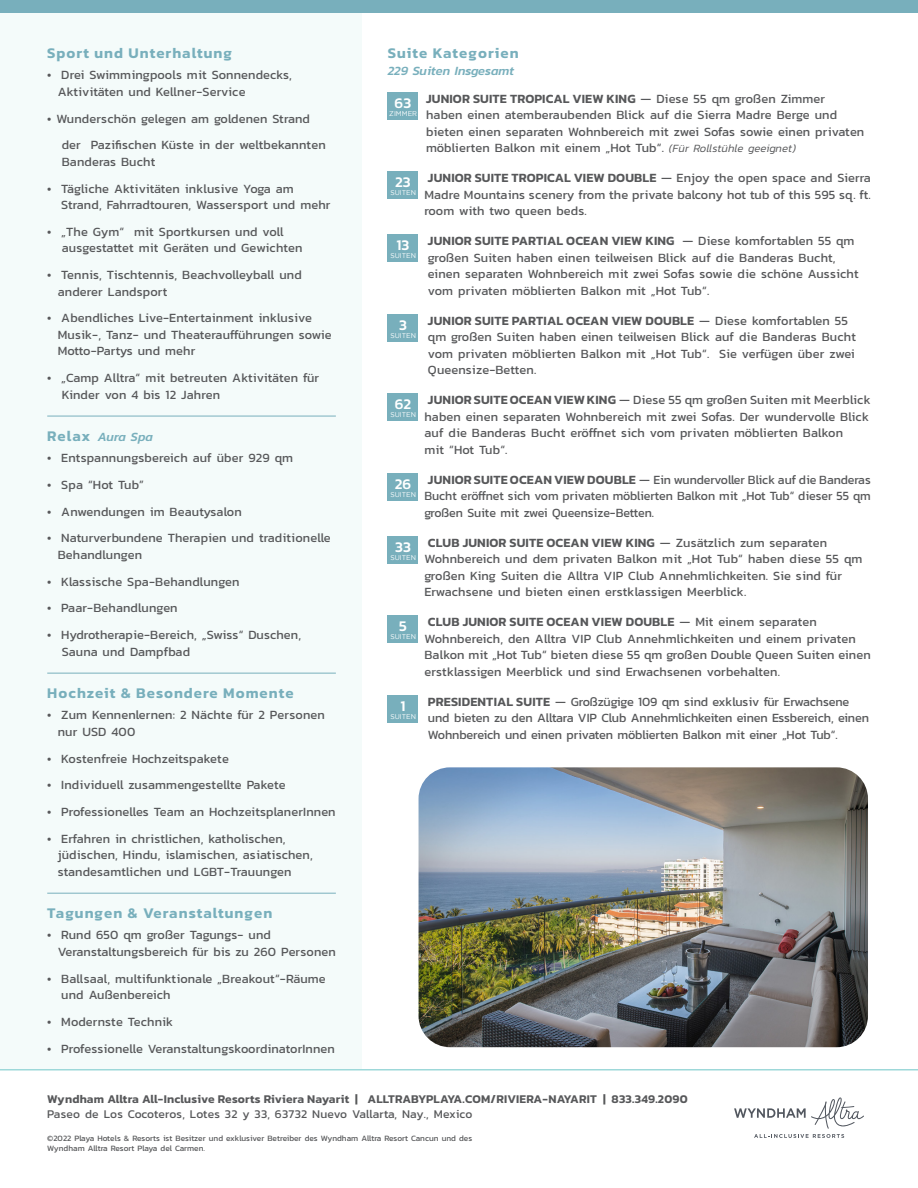
<style>
.page{position:relative;width:918px;height:1188px;background:#fff}
.page>*{position:absolute;margin:0;border:0;box-sizing:border-box;transform-origin:0 0}
.Sub_Rule_Above{font:600 15px "Kanit";letter-spacing:.07em;color:#78afbc}
.Subheads{font:600 15px "Kanit";letter-spacing:.07em;color:#78afbc}
.Number{font:500 15px "Kanit";letter-spacing:.01em;color:#fff}
.Suite_Cat{font:12.75px/16.5px "Kanit";letter-spacing:.01em;color:#57585a}
.List{font:12.75px/16.5px "Kanit";letter-spacing:.01em;color:#57585a}
.Suite_Cat-2{font:12.75px/16.5px "Kanit";letter-spacing:-.01em;color:#57585a}
.Italics{font:italic 500 12.75px "Kanit";color:#78afbc}
.Sub_Rule_Above-2{font:italic 500 12.75px "Kanit";letter-spacing:.01em;color:#78afbc}
.List-2{font:600 12px/15px "Kanit";letter-spacing:.02em;color:#57585a}
.t1{font:8.25px "Kanit";color:#57585a}
.Rooms_or_Suites{font:6.9px "Gotham";color:#fff}
.s1{font-weight:600;font-style:normal;font-size:15px}
.s2{font-weight:600}
.s3{font-weight:300;font-style:italic;font-size:11.25px}
.s4{font-weight:400}
</style>
<div class="page">
<div style="left:0;top:0;width:362px;height:1070px;background:#f4fbfa"></div>
<div style="left:388px;top:92px;width:30px;height:27px;background:#78afbc"></div>
<div style="left:388px;top:171px;width:30px;height:28px;background:#78afbc"></div>
<div style="left:388px;top:234px;width:30px;height:28px;background:#78afbc"></div>
<div style="left:388px;top:314px;width:30px;height:27px;background:#78afbc"></div>
<div style="left:388px;top:393px;width:30px;height:28px;background:#78afbc"></div>
<div style="left:388px;top:473px;width:30px;height:27px;background:#78afbc"></div>
<div style="left:388px;top:536px;width:30px;height:27px;background:#78afbc"></div>
<div style="left:388px;top:615px;width:30px;height:28px;background:#78afbc"></div>
<div style="left:388px;top:695px;width:30px;height:27px;background:#78afbc"></div>
<hr style="left:47px;top:416px;width:289px;height:1px;background:#78afbc">
<hr style="left:47px;top:673px;width:289px;height:1px;background:#78afbc">
<hr style="left:47px;top:893px;width:289px;height:1px;background:#78afbc">
<hr style="left:0;top:1069px;width:918px;height:2px;background:#9dd8d9">
<div style="left:0;top:0;width:918px;height:13px;background:#78afbc"></div>
<svg style="left:734px;top:1097px;width:130px;height:41px"></svg>
<img style="left:420px;top:769px;width:447px;height:277px">
<div style="left:416px;top:765px;width:455px;height:285px;border:3px solid #fff;border-radius:33px"></div>
<p class="Subheads" style="left:47px;top:42px;width:186px">Sport und Unterhaltung</p>
<p class="List" style="left:58px;top:67px;width:236px;text-indent:-11px">• Drei Swimmingpools mit Sonnendecks,<br>Aktivitäten und Kellner-Service</p>
<p class="List" style="left:47px;top:110px;width:264px">• Wunderschön gelegen am goldenen Strand</p>
<p class="List" style="left:62px;top:137px;width:265px">der Pazifischen Küste in der weltbekannten<br>Banderas Bucht</p>
<p class="List" style="left:61px;top:180px;width:271px;text-indent:-14px">• Tägliche Aktivitäten inklusive Yoga am<br>Strand, Fahrradtouren, Wassersport und mehr</p>
<p class="List" style="left:62px;top:223px;width:242px;text-indent:-15px">• „The Gym“ mit Sportkursen und voll ausgestattet mit Geräten und Gewichten</p>
<p class="List" style="left:58px;top:266px;width:246px;text-indent:-11px">• Tennis, Tischtennis, Beachvolleyball und anderer Landsport</p>
<p class="List" style="left:58px;top:310px;width:276px;text-indent:-11px">• Abendliches Live-Entertainment inklusive<br>Musik-, Tanz- und Theateraufführungen sowie<br>Motto-Partys und mehr</p>
<p class="List" style="left:62px;top:369px;width:259px;text-indent:-15px">• „Camp Alltra“ mit betreuten Aktivitäten für<br>Kinder von 4 bis 12 Jahren</p>
<p class="Sub_Rule_Above-2" style="left:47px;top:428px;width:107px"><span class="s1">Relax</span> Aura Spa</p>
<p class="List" style="left:47px;top:449px;width:247px">• Entspannungsbereich auf über 929 qm</p>
<p class="List" style="left:47px;top:476px;width:98px">• Spa “Hot Tub”</p>
<p class="List" style="left:47px;top:503px;width:196px">• Anwendungen im Beautysalon</p>
<p class="List" style="left:58px;top:530px;width:274px;text-indent:-11px">• Naturverbundene Therapien und traditionelle<br>Behandlungen</p>
<p class="List" style="left:47px;top:573px;width:194px">• Klassische Spa-Behandlungen</p>
<p class="List" style="left:47px;top:600px;width:132px">• Paar-Behandlungen</p>
<p class="List" style="left:62px;top:626px;width:241px;text-indent:-15px">• Hydrotherapie-Bereich, „Swiss“ Duschen,<br>Sauna und Dampfbad</p>
<p class="Sub_Rule_Above" style="left:47px;top:682px;width:248px">Hochzeit &amp; Besondere Momente</p>
<p class="List" style="left:58px;top:706px;width:269px;text-indent:-11px">• Zum Kennenlernen: 2 Nächte für 2 Personen nur USD 400</p>
<p class="List" style="left:47px;top:750px;width:183px">• Kostenfreie Hochzeitspakete</p>
<p class="List" style="left:47px;top:776px;width:240px">• Individuell zusammengestellte Pakete</p>
<p class="List" style="left:47px;top:803px;width:290px">• Professionelles Team an HochzeitsplanerInnen</p>
<p class="List" style="left:58px;top:830px;width:257px;text-indent:-11px">• Erfahren in christlichen, katholischen, jüdischen, Hindu, islamischen, asiatischen, standesamtlichen und LGBT-Trauungen</p>
<p class="Sub_Rule_Above" style="left:47px;top:902px;width:227px">Tagungen &amp; Veranstaltungen</p>
<p class="List" style="left:58px;top:927px;width:280px;text-indent:-11px">• Rund 650 qm großer Tagungs- und<br>Veranstaltungsbereich für bis zu 260 Personen</p>
<p class="List" style="left:61px;top:970px;width:266px;text-indent:-14px">• Ballsaal, multifunktionale „Breakout“-Räume und Außenbereich</p>
<p class="List" style="left:47px;top:1013px;width:127px">• Modernste Technik</p>
<p class="List" style="left:47px;top:1040px;width:289px">• Professionelle VeranstaltungskoordinatorInnen</p>
<p class="Subheads" style="left:388px;top:42px;width:133px">Suite Kategorien</p>
<p class="Italics" style="left:388px;top:61px;width:128px">229 Suiten Insgesamt</p>
<p class="Number" style="left:395px;top:91px;width:18px">63</p>
<p class="Rooms_or_Suites" style="left:389px;top:110px;width:29px">ZIMMER</p>
<p class="Suite_Cat" style="left:426px;top:90px;width:440px"><span class="s2">JUNIOR SUITE TROPICAL VIEW KING</span> — Diese 55 qm großen Zimmer haben einen atemberaubenden Blick auf die Sierra Madre Berge und bieten einen separaten Wohnbereich mit zwei Sofas sowie einen privaten möblierten Balkon mit einem „Hot Tub“. <span class="s3">(Für Rollstühle geeignet)</span></p>
<p class="Number" style="left:395px;top:171px;width:17px">23</p>
<p class="Rooms_or_Suites" style="left:390px;top:189px;width:27px">SUITEN</p>
<p class="Suite_Cat" style="left:424px;top:169px;width:448px;text-align:justify"><span class="s2">JUNIOR SUITE TROPICAL VIEW DOUBLE</span> — Enjoy the open space and Sierra Madre Mountains scenery from the private balcony hot tub of this 595 sq. ft. room with two queen beds.</p>
<p class="Number" style="left:396px;top:234px;width:15px">13</p>
<p class="Rooms_or_Suites" style="left:390px;top:252px;width:27px">SUITEN</p>
<p class="Suite_Cat" style="left:428px;top:232px;width:432px"><span class="s2">JUNIOR SUITE PARTIAL OCEAN VIEW KING</span> — Diese komfortablen 55 qm großen Suiten haben einen teilweisen Blick auf die Banderas Bucht, einen separaten Wohnbereich mit zwei Sofas sowie die schöne Aussicht vom privaten möblierten Balkon mit „Hot Tub“.</p>
<p class="Number" style="left:399px;top:313px;width:9px">3</p>
<p class="Rooms_or_Suites" style="left:390px;top:332px;width:27px">SUITEN</p>
<p class="Suite_Cat" style="left:428px;top:312px;width:430px"><span class="s2">JUNIOR SUITE PARTIAL OCEAN VIEW DOUBLE</span> — Diese komfortablen 55 qm großen Suiten haben einen teilweisen Blick auf die Banderas Bucht vom privaten möblierten Balkon mit „Hot Tub“. Sie verfügen über zwei Queensize-Betten.</p>
<p class="Number" style="left:395px;top:393px;width:18px">62</p>
<p class="Rooms_or_Suites" style="left:390px;top:411px;width:27px">SUITEN</p>
<p class="Suite_Cat" style="left:424px;top:391px;width:448px"><span class="s2">JUNIOR SUITE OCEAN VIEW KING</span> — Diese 55 qm großen Suiten mit Meerblick haben einen separaten Wohnbereich mit zwei Sofas. Der wundervolle Blick auf die Banderas Bucht eröffnet sich vom privaten möblierten Balkon<br>mit “Hot Tub“.</p>
<p class="Number" style="left:395px;top:472px;width:18px">26</p>
<p class="Rooms_or_Suites" style="left:390px;top:491px;width:27px">SUITEN</p>
<p class="Suite_Cat" style="left:424px;top:471px;width:448px;text-align:justify"><span class="s2">JUNIOR SUITE OCEAN VIEW DOUBLE</span> — Ein wundervoller Blick auf die Banderas Bucht eröffnet sich vom privaten möblierten Balkon mit „Hot Tub“ dieser 55 qm großen Suite mit zwei Queensize-Betten.</p>
<p class="Number" style="left:395px;top:535px;width:17px">33</p>
<p class="Rooms_or_Suites" style="left:390px;top:554px;width:27px">SUITEN</p>
<p class="Suite_Cat" style="left:424px;top:534px;width:439px"><span class="s2">CLUB JUNIOR SUITE OCEAN VIEW KING</span> — Zusätzlich zum separaten Wohnbereich und dem privaten Balkon mit „Hot Tub“ haben diese 55 qm großen King Suiten die Alltra VIP Club Annehmlichkeiten. Sie sind für Erwachsene und bieten einen erstklassigen Meerblick.</p>
<p class="Number" style="left:399px;top:615px;width:9px">5</p>
<p class="Rooms_or_Suites" style="left:390px;top:633px;width:27px">SUITEN</p>
<p class="Suite_Cat" style="left:424px;top:613px;width:448px"><span class="s2">CLUB JUNIOR SUITE OCEAN VIEW DOUBLE</span> — Mit einem separaten Wohnbereich, den Alltra VIP Club Annehmlichkeiten und einem privaten Balkon mit „Hot Tub“ bieten diese 55 qm großen Double Queen Suiten einen erstklassigen Meerblick und sind Erwachsenen vorbehalten.</p>
<p class="Number" style="left:400px;top:694px;width:7px">1</p>
<p class="Rooms_or_Suites" style="left:390px;top:713px;width:27px">SUITEN</p>
<p class="Suite_Cat-2" style="left:428px;top:693px;width:442px"><span class="s2">PRESIDENTIAL SUITE</span> — Großzügige 109 qm sind exklusiv für Erwachsene und bieten zu den Alltara VIP Club Annehmlichkeiten einen Essbereich, einen<br>Wohnbereich und einen privaten möblierten Balkon mit einer „Hot Tub“.</p>
<p class="List-2" style="left:47px;top:1091px;width:642px">Wyndham Alltra All-Inclusive Resorts Riviera Nayarit | ALLTRABYPLAYA.COM/RIVIERA-NAYARIT | 833.349.2090<br><span class="s4">Paseo de Los Cocoteros, Lotes 32 y 33, 63732 Nuevo Vallarta, Nay., Mexico</span></p>
<p class="t1" style="left:47px;top:1132px;width:426px">©2022 Playa Hotels &amp; Resorts ist Besitzer und exklusiver Betreiber des Wyndham Alltra Resort Cancun und des</p>
<p class="t1" style="left:47px;top:1142px;width:159px">Wyndham Alltra Resort Playa del Carmen.</p>
</div>
